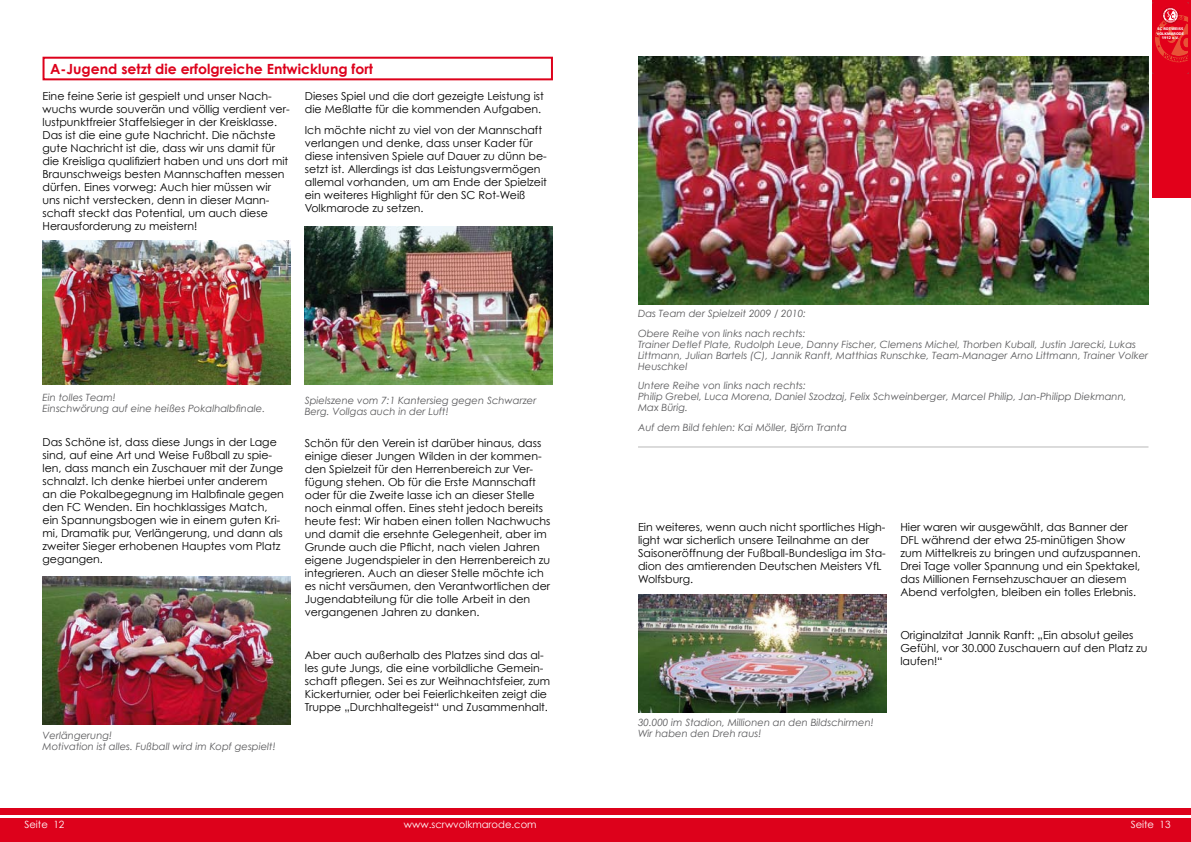
<style>
.page{position:relative;width:1191px;height:842px;background:#fff}
.page>*{position:absolute;margin:0;border:0;box-sizing:border-box;transform-origin:0 0}
.t1{font:700 14px "Century Gothic";color:#dd011b}
.t2{font:11px/13px "Century Gothic";color:#000}
.t3{font:italic 10px/11px "Century Gothic";color:#58585a}
.t4{font:10px "Century Gothic";color:#fff}
.t5{font:900 3.7px/4.4px "Frutiger LT Pro";color:#fff;text-align:center}
</style>
<div class="page">
<div style="left:0;top:809px;width:595px;height:33px;background:#dd011b"></div>
<hr style="left:0;top:815px;width:595px;height:2px;background:#fff">
<div style="left:1152px;top:0;width:39px;height:197px;background:#e2001a"></div>
<div style="left:595px;top:809px;width:596px;height:33px;background:#dd011b"></div>
<hr style="left:595px;top:815px;width:596px;height:2px;background:#fff">
<svg style="left:1152px;top:3px;width:37px;height:60px"></svg>
<div style="left:43px;top:57px;width:510px;height:23px;border:2px solid #dd011b"></div>
<img style="left:43px;top:241px;width:248px;height:143px">
<img style="left:43px;top:576px;width:248px;height:148px">
<img style="left:305px;top:226px;width:248px;height:159px">
<img style="left:638px;top:57px;width:510px;height:248px">
<img style="left:638px;top:594px;width:248px;height:118px">
<hr style="left:638px;top:446px;width:510px;height:1px;background:#c0c0c0">
<p class="t1" style="left:50px;top:60px;width:324px">A-Jugend setzt die erfolgreiche Entwicklung fort</p>
<p class="t2" style="left:43px;top:89px;width:249px">Eine feine Serie ist gespielt und unser Nach&shy;wuchs wurde souverän und völlig verdient ver&shy;lustpunktfreier Staffelsieger in der Kreisklasse.<br>Das ist die eine gute Nachricht. Die nächste gute Nachricht ist die, dass wir uns damit für die Kreisliga qualifiziert haben und uns dort mit Braunschweigs besten Mannschaften messen dürfen. Eines vorweg: Auch hier müssen wir uns nicht verstecken, denn in dieser Mann&shy;schaft steckt das Potential, um auch diese Herausforderung zu meistern!</p>
<p class="t2" style="left:305px;top:89px;width:240px">Dieses Spiel und die dort gezeigte Leistung ist die Meßlatte für die kommenden Aufgaben.</p>
<p class="t2" style="left:305px;top:124px;width:244px">Ich möchte nicht zu viel von der Mannschaft verlangen und denke, dass unser Kader für diese intensiven Spiele auf Dauer zu dünn be&shy;setzt ist. Allerdings ist das Leistungsvermögen allemal vorhanden, um am Ende der Spielzeit ein weiteres Highlight für den SC Rot-Weiß Volkmarode zu setzen.</p>
<p class="t3" style="left:43px;top:391px;width:224px">Ein tolles Team!<br>Einschwörung auf eine heißes Pokalhalbfinale.</p>
<p class="t2" style="left:43px;top:435px;width:243px">Das Schöne ist, dass diese Jungs in der Lage sind, auf eine Art und Weise Fußball zu spie&shy;len, dass manch ein Zuschauer mit der Zunge schnalzt. Ich denke hierbei unter anderem an die Pokalbegegnung im Halbfinale gegen den FC Wenden. Ein hochklassiges Match, ein Spannungsbogen wie in einem guten Kri&shy;mi, Dramatik pur, Verlängerung, und dann als zweiter Sieger erhobenen Hauptes vom Platz gegangen.</p>
<p class="t3" style="left:43px;top:730px;width:235px">Verlängerung!<br>Motivation ist alles. Fußball wird im Kopf gespielt!</p>
<p class="t3" style="left:305px;top:395px;width:233px">Spielszene vom 7:1 Kantersieg gegen Schwarzer<br>Berg. Vollgas auch in der Luft!</p>
<p class="t2" style="left:305px;top:436px;width:247px">Schön für den Verein ist darüber hinaus, dass einige dieser Jungen Wilden in der kommen&shy;den Spielzeit für den Herrenbereich zur Ver&shy;fügung stehen. Ob für die Erste Mannschaft oder für die Zweite lasse ich an dieser Stelle noch einmal offen. Eines steht jedoch bereits heute fest: Wir haben einen tollen Nachwuchs und damit die ersehnte Gelegenheit, aber im Grunde auch die Pflicht, nach vielen Jahren eigene Jugendspieler in den Herrenbereich zu integrieren. Auch an dieser Stelle möchte ich es nicht versäumen, den Verantwortlichen der Jugendabteilung für die tolle Arbeit in den vergangenen Jahren zu danken.</p>
<p class="t2" style="left:305px;top:648px;width:247px">Aber auch außerhalb des Platzes sind das al&shy;les gute Jungs, die eine vorbildliche Gemein&shy;schaft pflegen. Sei es zur Weihnachtsfeier, zum Kickerturnier, oder bei Feierlichkeiten zeigt die Truppe „Durchhaltegeist“ und Zusammenhalt.</p>
<p class="t5" style="left:1156px;top:27px;width:29px">SC ROT-WEISS<br>VOLKMARODE<br>1912 e.V.</p>
<p class="t3" style="left:638px;top:304px;width:170px;line-height:19.5px">Das Team der Spielzeit 2009 / 2010:<br>Obere Reihe von links nach rechts:</p>
<p class="t3" style="left:638px;top:339px;width:511px">Trainer Detlef Plate, Rudolph Leue, Danny Fischer, Clemens Michel, Thorben Kuball, Justin Jarecki, Lukas<br>Littmann, Julian Bartels (C), Jannik Ranft, Matthias Runschke, Team-Manager Arno Littmann, Trainer Volker<br>Heuschkel</p>
<p class="t3" style="left:638px;top:380px;width:490px">Untere Reihe von links nach rechts:<br>Philip Grebel, Luca Morena, Daniel Szodzaj, Felix Schweinberger, Marcel Philip, Jan-Philipp Diekmann,<br>Max Bürig.</p>
<p class="t3" style="left:638px;top:422px;width:211px">Auf dem Bild fehlen: Kai Möller, Björn Tranta</p>
<p class="t2" style="left:638px;top:520px;width:249px">Ein weiteres, wenn auch nicht sportliches High&shy;light war sicherlich unsere Teilnahme an der Saisoneröffnung der Fußball-Bundesliga im Sta&shy;dion des amtierenden Deutschen Meisters VfL Wolfsburg.</p>
<p class="t2" style="left:900px;top:520px;width:242px">Hier waren wir ausgewählt, das Banner der DFL während der etwa 25-minütigen Show zum Mittelkreis zu bringen und aufzuspannen.<br>Drei Tage voller Spannung und ein Spektakel, das Millionen Fernsehzuschauer an diesem Abend verfolgten, bleiben ein tolles Erlebnis.</p>
<p class="t2" style="left:900px;top:628px;width:249px">Originalzitat Jannik Ranft: „Ein absolut geiles<br>Gefühl, vor 30.000 Zuschauern auf den Platz zu laufen!“</p>
<p class="t3" style="left:638px;top:717px;width:237px">30.000 im Stadion, Millionen an den Bildschirmen!<br>Wir haben den Dreh raus!</p>
<p class="t4" style="left:24px;top:818px;width:41px">Seite 12</p>
<p class="t4" style="left:404px;top:818px;width:134px">www.scrwvolkmarode.com</p>
<p class="t4" style="left:1130px;top:818px;width:41px">Seite 13</p>
</div>
